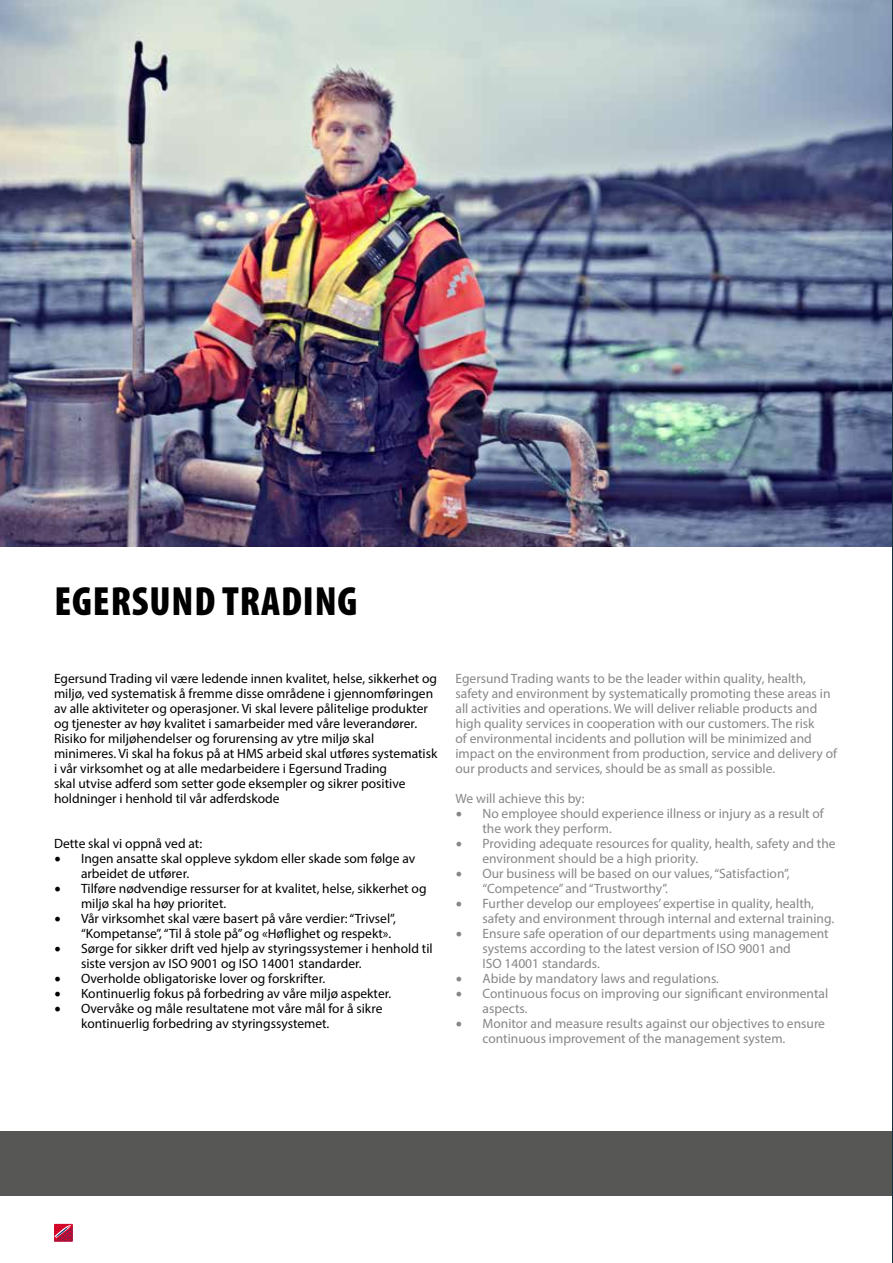
<style>
.page{position:relative;width:893px;height:1263px;background:#fff}
.page>*{position:absolute;margin:0;border:0;box-sizing:border-box;transform-origin:0 0}
.t1{font:900 condensed 40.95px "Myriad Pro";letter-spacing:.02em;color:#000}
.t2{font:13.5px/15px "Myriad Pro";color:#878787}
.t3{font:13.5px/15px "Myriad Pro";color:#000}
.s1{font-family:"Minion Pro";font-size:18px}
</style>
<div class="page">
<svg style="left:54px;top:1224px;width:19px;height:18px"></svg>
<img style="left:0;top:0;width:892px;height:546px">
<div style="left:0;top:1131px;width:893px;height:64px;background:#575756"></div>
<hr style="left:892px;top:0;width:1px;height:1263px;background:#002736">
<h1 class="t1" style="left:54px;top:575px;width:305px">EGERSUND TRADING</h1>
<p class="t3" style="left:54px;top:671px;width:385px">Egersund Trading vil være ledende innen kvalitet, helse, sikkerhet og miljø, ved systematisk å fremme disse områdene i gjennomføringen av alle aktiviteter og operasjoner. Vi skal levere pålitelige produkter og tjenester av høy kvalitet i samarbeider med våre leverandører.<br>Risiko for miljøhendelser og forurensing av ytre miljø skal minimeres. Vi skal ha fokus på at HMS arbeid skal utføres systematisk i vår virksomhet og at alle medarbeidere i Egersund Trading<br>skal utvise adferd som setter gode eksempler og sikrer positive holdninger i henhold til vår adferdskode</p>
<p class="t3" style="left:54px;top:836px;width:150px">Dette skal vi oppnå ved at:</p>
<p class="t3" style="left:81px;top:851px;width:336px;text-indent:-27px"><span class="s1">•</span> Ingen ansatte skal oppleve sykdom eller skade som følge av arbeidet de utfører.</p>
<p class="t3" style="left:81px;top:881px;width:347px;text-indent:-27px"><span class="s1">•</span> Tilføre nødvendige ressurser for at kvalitet, helse, sikkerhet og miljø skal ha høy prioritet.</p>
<p class="t3" style="left:81px;top:911px;width:316px;text-indent:-27px"><span class="s1">•</span> Vår virksomhet skal være basert på våre verdier: “Trivsel”, “Kompetanse”, “Til å stole på” og «Høflighet og respekt».</p>
<p class="t3" style="left:81px;top:941px;width:353px;text-indent:-27px"><span class="s1">•</span> Sørge for sikker drift ved hjelp av styringssystemer i henhold til siste versjon av ISO 9001 og ISO 14001 standarder.</p>
<p class="t3" style="left:54px;top:971px;width:273px"><span class="s1">•</span> Overholde obligatoriske lover og forskrifter.</p>
<p class="t3" style="left:54px;top:986px;width:339px"><span class="s1">•</span> Kontinuerlig fokus på forbedring av våre miljø aspekter.</p>
<p class="t3" style="left:81px;top:1001px;width:303px;text-indent:-27px"><span class="s1">•</span> Overvåke og måle resultatene mot våre mål for å sikre kontinuerlig forbedring av styringssystemet.</p>
<p class="t2" style="left:455px;top:671px;width:383px">Egersund Trading wants to be the leader within quality, health, safety and environment by systematically promoting these areas in all activities and operations. We will deliver reliable products and high quality services in cooperation with our customers. The risk<br>of environmental incidents and pollution will be minimized and impact on the environment from production, service and delivery of our products and services, should be as small as possible.</p>
<p class="t2" style="left:455px;top:791px;width:131px">We will achieve this by:</p>
<p class="t2" style="left:482px;top:806px;width:343px;text-indent:-27px"><span class="s1">•</span> No employee should experience illness or injury as a result of the work they perform.</p>
<p class="t2" style="left:482px;top:836px;width:355px;text-indent:-27px"><span class="s1">•</span> Providing adequate resources for quality, health, safety and the environment should be a high priority.</p>
<p class="t2" style="left:482px;top:866px;width:309px;text-indent:-27px"><span class="s1">•</span> Our business will be based on our values, “Satisfaction”, “Competence” and “Trustworthy”.</p>
<p class="t2" style="left:482px;top:896px;width:353px;text-indent:-27px"><span class="s1">•</span> Further develop our employees’ expertise in quality, health, safety and environment through internal and external training.</p>
<p class="t2" style="left:482px;top:926px;width:348px;text-indent:-27px"><span class="s1">•</span> Ensure safe operation of our departments using management systems according to the latest version of ISO 9001 and<br>ISO 14001 standards.</p>
<p class="t2" style="left:455px;top:971px;width:265px"><span class="s1">•</span> Abide by mandatory laws and regulations.</p>
<p class="t2" style="left:482px;top:986px;width:347px;text-indent:-27px"><span class="s1">•</span> Continuous focus on improving our significant environmental aspects.</p>
<p class="t2" style="left:482px;top:1016px;width:344px;text-indent:-27px"><span class="s1">•</span> Monitor and measure results against our objectives to ensure continuous improvement of the management system.</p>
</div>
